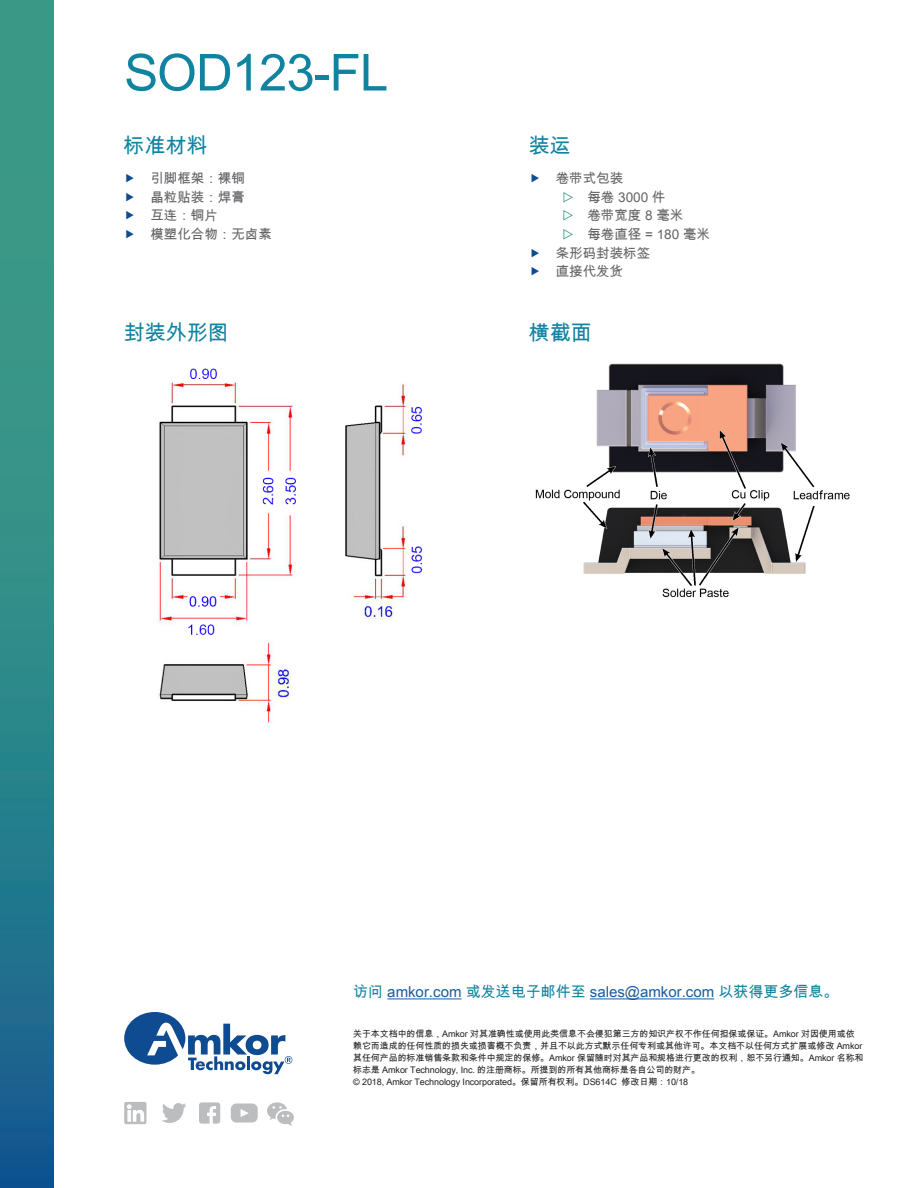
<style>
.page{position:relative;width:918px;height:1188px;background:#fff}
.page>*{position:absolute;margin:0;border:0;box-sizing:border-box;transform-origin:0 0}
.Data_Sheet_Title{font:51px "Arial Unicode MS";letter-spacing:-.02em;color:#0f83a0}
.Data_Sheet_Section_T{font:21px "Arial Unicode MS";color:#0f83a0}
.t1{font:15px "Arial Unicode MS";color:#175d9e}
.t2{font:13.5px "Arial Unicode MS";color:#636366}
.t3{font:9px/12px "Arial Unicode MS";letter-spacing:-.01em;color:#231f20}
.s1{color:#429d8d}
.s2{color:#0f83a0}
</style>
<div class="page">
<svg style="left:124px;top:1012px;width:168px;height:62px"></svg>
<svg style="left:124px;top:1102px;width:22px;height:22px"></svg>
<hr style="left:387px;top:999px;width:75px;height:1px;background:#175d9e">
<hr style="left:590px;top:999px;width:124px;height:1px;background:#175d9e">
<svg style="left:0;top:0;width:53px;height:1188px"></svg>
<svg style="left:162px;top:1103px;width:24px;height:20px"></svg>
<svg style="left:199px;top:1102px;width:21px;height:22px"></svg>
<svg style="left:231px;top:1104px;width:27px;height:19px"></svg>
<svg style="left:267px;top:1102px;width:27px;height:24px"></svg>
<img style="left:535px;top:363px;width:315px;height:235px">
<img style="left:158px;top:368px;width:265px;height:355px">
<p class="Data_Sheet_Title" style="left:124px;top:36px;width:265px">SOD123-FL</p>
<p class="Data_Sheet_Section_T" style="left:123px;top:130px;width:86px">标准材料</p>
<p class="t2" style="left:150px;top:168px;width:96px">引脚框架：裸铜</p>
<p class="t2" style="left:150px;top:187px;width:96px">晶粒贴装：焊膏</p>
<p class="t2" style="left:150px;top:206px;width:69px">互连：铜片</p>
<p class="t2" style="left:150px;top:224px;width:123px">模塑化合物：无卤素</p>
<p class="Data_Sheet_Section_T" style="left:529px;top:130px;width:43px">装运</p>
<p class="t2" style="left:556px;top:168px;width:69px">卷带式包装</p>
<p class="t2" style="left:563px;top:187px;width:104px"><span class="s1">▷</span> 每卷 3000 件</p>
<p class="t2" style="left:563px;top:206px;width:122px"><span class="s1">▷</span> 卷带宽度 8 毫米</p>
<p class="t2" style="left:563px;top:224px;width:149px"><span class="s1">▷</span> 每卷直径 = 180 毫米</p>
<p class="t2" style="left:556px;top:243px;width:96px">条形码封装标签</p>
<p class="t2" style="left:556px;top:262px;width:69px">直接代发货</p>
<p class="Data_Sheet_Section_T" style="left:124px;top:317px;width:106px">封装外形图</p>
<p class="Data_Sheet_Section_T" style="left:529px;top:317px;width:64px">横截面</p>
<h3 class="t1" style="left:353px;top:981px;width:487px"><span class="s2">访问</span> amkor.com <span class="s2">或发送电子邮件至</span> sales@amkor.com <span class="s2">以获得更多信息。</span></h3>
<p class="t3" style="left:353px;top:1027px;width:512px">关于本文档中的信息，Amkor 对其准确性或使用此类信息不会侵犯第三方的知识产权不作任何担保或保证。Amkor 对因使用或依赖它而造成的任何性质的损失或损害概不负责，并且不以此方式默示任何专利或其他许可。本文档不以任何方式扩展或修改 Amkor其任何产品的标准销售条款和条件中规定的保修。Amkor 保留随时对其产品和规格进行更改的权利，恕不另行通知。Amkor 名称和标志是 Amkor Technology, Inc. 的注册商标。所提到的所有其他商标是各自公司的财产。<br>© 2018, Amkor Technology Incorporated。保留所有权利。DS614C 修改日期：10/18</p>
</div>
